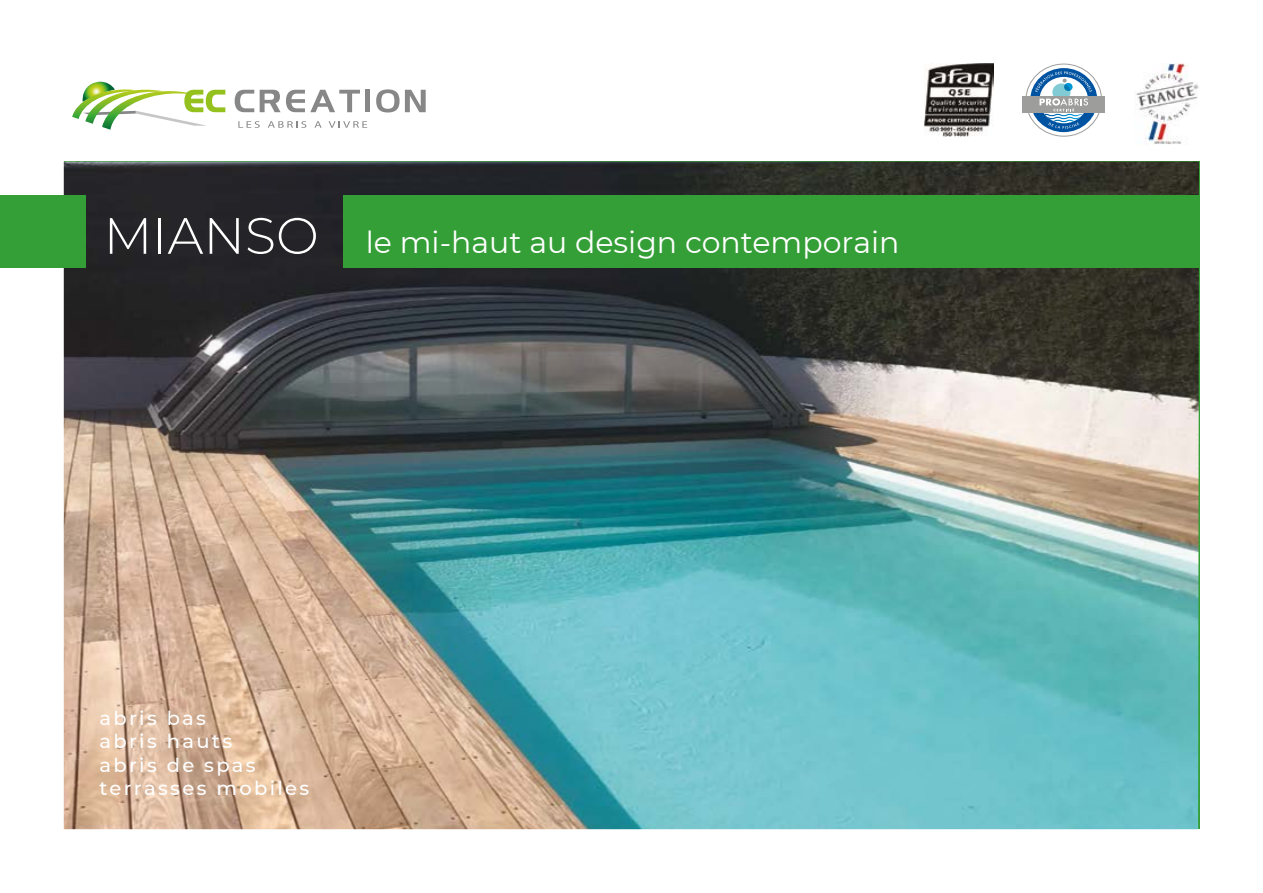
<style>
.page{position:relative;width:1263px;height:893px;background:#fff}
.page>*{position:absolute;margin:0;border:0;box-sizing:border-box;transform-origin:0 0}
.t1{font:300 51px "Montserrat";color:#fff}
.t2{font:30px "Montserrat";color:#fff}
.t3{font:500 19.5px/23.4px "Montserrat";letter-spacing:.12em;color:#fff}
</style>
<div class="page">
<img style="left:64px;top:162px;width:1135px;height:667px">
<svg style="left:72px;top:82px;width:153px;height:48px"></svg>
<svg style="left:235px;top:90px;width:19px;height:22px"></svg>
<svg style="left:260px;top:90px;width:100px;height:22px"></svg>
<div style="left:365px;top:90px;width:5px;height:22px;background:#878787"></div>
<svg style="left:376px;top:89px;width:23px;height:23px"></svg>
<svg style="left:405px;top:90px;width:21px;height:22px"></svg>
<svg style="left:238px;top:121px;width:22px;height:7px"></svg>
<svg style="left:268px;top:121px;width:38px;height:7px"></svg>
<svg style="left:314px;top:121px;width:8px;height:7px"></svg>
<svg style="left:329px;top:121px;width:38px;height:7px"></svg>
<div style="left:0;top:196px;width:85px;height:72px;background:#359f37"></div>
<div style="left:343px;top:196px;width:856px;height:72px;background:#359f37"></div>
<svg style="left:1026px;top:64px;width:75px;height:72px"></svg>
<div style="left:1022px;top:96px;width:83px;height:17px;background:#9d9d9c"></div>
<svg style="left:1030px;top:68px;width:67px;height:64px"></svg>
<img style="left:1136px;top:64px;width:62px;height:80px">
<img style="left:924px;top:64px;width:69px;height:72px">
<h1 class="t1" style="left:104px;top:201px;width:217px">MIANSO</h1>
<h2 class="t2" style="left:366px;top:221px;width:535px">le mi-haut au design contemporain</h2>
<p class="t3" style="left:99px;top:705px;width:211px">abris bas<br>abris hauts<br>abris de spas terrasses mobiles</p>
</div>
